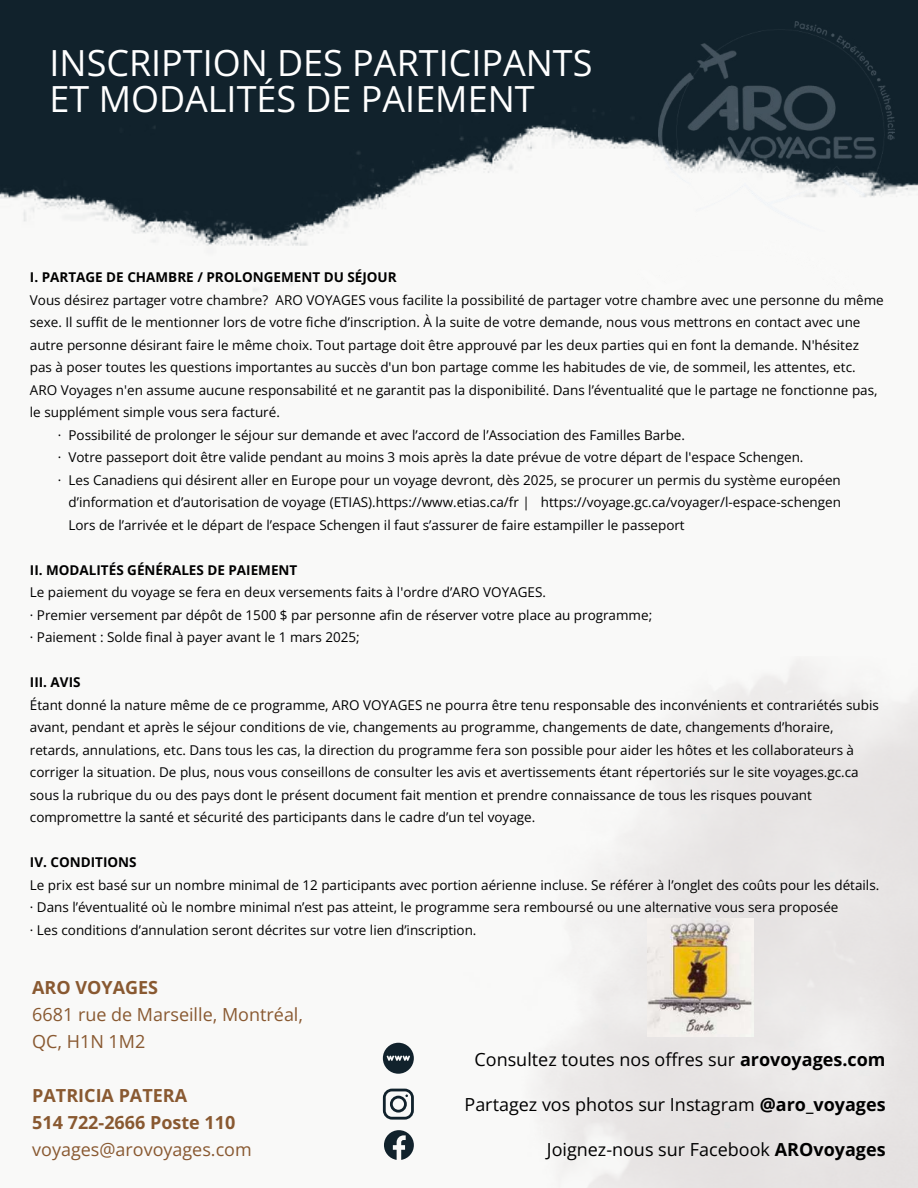
<style>
.page{position:relative;width:918px;height:1188px;background:#11222c}
.page>*{position:absolute;margin:0;border:0;box-sizing:border-box;transform-origin:0 0}
.t1{font:36px/36px "Open Sans";color:#fff}
.t2{font:18px "Open Sans";color:#000}
.t3{font:18px/27px "Open Sans";color:#895931}
.t4{font:700 18px/27px "Open Sans";color:#895931}
.t5{font:13.5px/22.5px "Open Sans";color:#000}
.t6{font:700 13.5px "Open Sans";color:#000}
.s1{font-weight:700}
</style>
<div class="page">
<img style="left:0;top:110px;width:918px;height:185px">
<div style="left:584px;top:241px;width:310px;height:54px;background:#f9f9f8"></div>
<div style="left:0;top:295px;width:918px;height:893px;background:#f9f9f8"></div>
<img style="left:658px;top:21px;width:237px;height:211px">
<img style="left:458px;top:657px;width:460px;height:531px">
<svg style="left:383px;top:1089px;width:31px;height:31px"></svg>
<svg style="left:384px;top:1130px;width:30px;height:29px"></svg>
<svg style="left:383px;top:1043px;width:31px;height:31px"></svg>
<img style="left:647px;top:918px;width:107px;height:118px">
<h1 class="t1" style="left:50px;top:44px;width:544px">INSCRIPTION DES PARTICIPANTS<br>ET MODALITÉS DE PAIEMENT</h1>
<p class="t6" style="left:30px;top:268px;width:368px">I. PARTAGE DE CHAMBRE / PROLONGEMENT DU SÉJOUR</p>
<p class="t5" style="left:30px;top:288px;width:855px">Vous désirez partager votre chambre? ARO VOYAGES vous facilite la possibilité de partager votre chambre avec une personne du même</p>
<p class="t5" style="left:30px;top:311px;width:832px">sexe. Il suffit de le mentionner lors de votre fiche d’inscription. À la suite de votre demande, nous vous mettrons en contact avec une</p>
<p class="t5" style="left:30px;top:333px;width:831px">autre personne désirant faire le même choix. Tout partage doit être approuvé par les deux parties qui en font la demande. N'hésitez</p>
<p class="t5" style="left:30px;top:356px;width:827px">pas à poser toutes les questions importantes au succès d'un bon partage comme les habitudes de vie, de sommeil, les attentes, etc.</p>
<p class="t5" style="left:30px;top:378px;width:849px">ARO Voyages n'en assume aucune responsabilité et ne garantit pas la disponibilité. Dans l’éventualité que le partage ne fonctionne pas,</p>
<p class="t5" style="left:30px;top:401px;width:252px">le supplément simple vous sera facturé.</p>
<p class="t5" style="left:58px;top:423px;width:629px">· Possibilité de prolonger le séjour sur demande et avec l’accord de l’Association des Familles Barbe.</p>
<p class="t5" style="left:58px;top:446px;width:747px">· Votre passeport doit être valide pendant au moins 3 mois après la date prévue de votre départ de l'espace Schengen.</p>
<p class="t5" style="left:58px;top:468px;width:784px">· Les Canadiens qui désirent aller en Europe pour un voyage devront, dès 2025, se procurer un permis du système européen</p>
<p class="t5" style="left:68px;top:491px;width:774px">d’information et d’autorisation de voyage (ETIAS).https://www.etias.ca/fr | https://voyage.gc.ca/voyager/l-espace-schengen</p>
<p class="t5" style="left:68px;top:513px;width:618px">Lors de l’arrivée et le départ de l’espace Schengen il faut s’assurer de faire estampiller le passeport</p>
<p class="t6" style="left:30px;top:560px;width:269px">II. MODALITÉS GÉNÉRALES DE PAIEMENT</p>
<p class="t5" style="left:30px;top:581px;width:624px">Le paiement du voyage se fera en deux versements faits à l'ordre d’ARO VOYAGES.<br>· Premier versement par dépôt de 1500 $ par personne afin de réserver votre place au programme; · Paiement : Solde final à payer avant le 1 mars 2025;</p>
<p class="t6" style="left:30px;top:673px;width:52px">III. AVIS</p>
<p class="t5" style="left:30px;top:693px;width:851px">Étant donné la nature même de ce programme, ARO VOYAGES ne pourra être tenu responsable des inconvénients et contrariétés subis avant, pendant et après le séjour conditions de vie, changements au programme, changements de date, changements d’horaire, retards, annulations, etc. Dans tous les cas, la direction du programme fera son possible pour aider les hôtes et les collaborateurs à corriger la situation. De plus, nous vous conseillons de consulter les avis et avertissements étant répertoriés sur le site voyages.gc.ca sous la rubrique du ou des pays dont le présent document fait mention et prendre connaissance de tous les risques pouvant compromettre la santé et sécurité des participants dans le cadre d’un tel voyage.</p>
<p class="t6" style="left:30px;top:853px;width:108px">IV. CONDITIONS</p>
<p class="t5" style="left:30px;top:873px;width:851px">Le prix est basé sur un nombre minimal de 12 participants avec portion aérienne incluse. Se référer à l’onglet des coûts pour les détails. · Dans l’éventualité où le nombre minimal n’est pas atteint, le programme sera remboursé ou une alternative vous sera proposée<br>· Les conditions d’annulation seront décrites sur votre lien d’inscription.</p>
<h2 class="t4" style="left:32px;top:974px;width:127px">ARO VOYAGES</h2>
<h2 class="t3" style="left:32px;top:1001px;width:272px">6681 rue de Marseille, Montréal,<br>QC, H1N 1M2</h2>
<h2 class="t4" style="left:32px;top:1082px;width:205px">PATRICIA PATERA<br>514 722-2666 Poste 110</h2>
<h2 class="t3" style="left:32px;top:1136px;width:221px">voyages@arovoyages.com</h2>
<h2 class="t2" style="left:475px;top:1047px;width:413px">Consultez toutes nos offres sur <span class="s1">arovoyages.com</span></h2>
<h2 class="t2" style="left:465px;top:1092px;width:423px">Partagez vos photos sur Instagram <span class="s1">@aro_voyages</span></h2>
<h2 class="t2" style="left:547px;top:1137px;width:340px">Joignez-nous sur Facebook <span class="s1">AROvoyages</span></h2>
</div>
